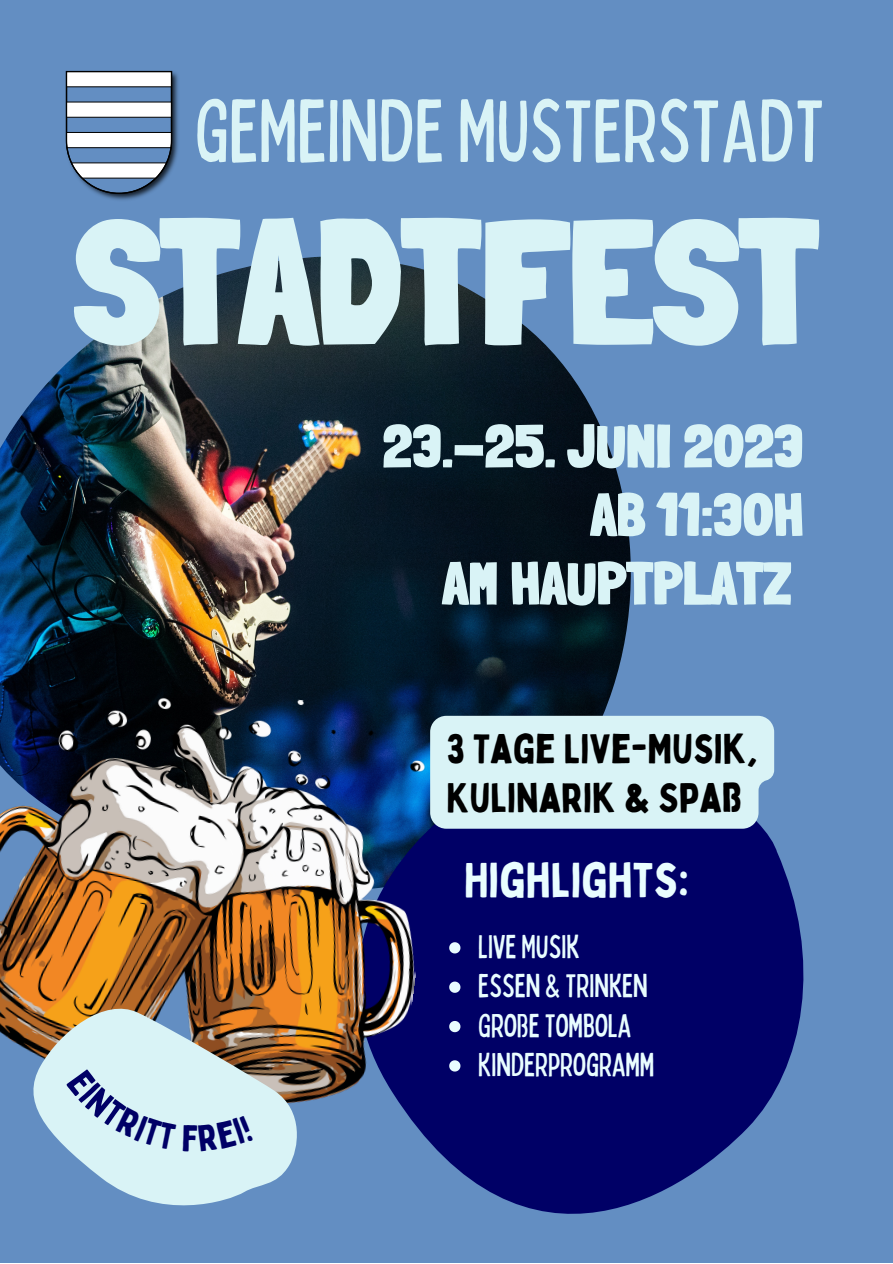
<style>
.page{position:relative;width:893px;height:1264px;background:#fff}
.page>*{position:absolute;margin:0;border:0;box-sizing:border-box;transform-origin:0 0}
.t1{font:900 177.3px "Londrina Solid";color:#d9f3f6}
.t2{font:condensed 88.65px "Bobby Jones";color:#d9f3f6}
.t3{font:900 60px/68.6px "Londrina Solid";color:#d9f3f6;text-align:right}
.t4{font:48px "Bobby Jones";color:#e9fdff}
.t5{font:40.5px/48.3px "Bobby Jones";color:#000}
.t6{font:condensed 33px/39.3px "Bobby Jones";color:#e9fdff}
</style>
<div class="page">
<div style="left:0;top:0;width:892px;height:1262px;background:#638ec2"></div>
<img style="left:0;top:256px;width:631px;height:430px">
<svg style="left:413px;top:686px;width:391px;height:528px;fill:#006"></svg>
<img style="left:0;top:661px;width:448px;height:461px">
<svg style="left:0;top:943px;width:330px;height:263px"></svg>
<img style="left:100px;top:72px;width:78px;height:128px">
<svg style="left:65px;top:70px;width:108px;height:125px"></svg>
<div style="left:430px;top:715px;width:344px;height:113px;background:#d9f3f6"></div>
<svg style="left:449px;top:942px;width:11px;height:11px"></svg>
<svg style="left:449px;top:981px;width:11px;height:11px"></svg>
<svg style="left:449px;top:1020px;width:11px;height:12px"></svg>
<svg style="left:449px;top:1060px;width:11px;height:11px"></svg>
<div style="left:66px;top:1068px;width:110px;height:81px;background:#d9f3f6"></div>
<div style="left:183px;top:1114px;width:70px;height:37px;background:#d9f3f6"></div>
<h2 class="t2" style="left:195px;top:73px;width:631px">GEMEINDE MUSTERSTADT</h2>
<h1 class="t1" style="left:75px;top:176px;width:745px">STADTFEST</h1>
<h3 class="t3" style="left:382px;top:411px;width:422px">23.-25. JUNI 2023<br>AB 11:30H<br>AM HAUPTPLATZ</h3>
<p class="t5" style="left:446px;top:724px;width:313px">3 TAGE LIVE-MUSIK,<br>KULINARIK &amp; SPAß</p>
<h3 class="t4" style="left:464px;top:849px;width:226px">HIGHLIGHTS:</h3>
<p class="t6" style="left:478px;top:925px;width:178px">LIVE MUSIK<br>ESSEN &amp; TRINKEN<br>GROßETOMBOLA<br>KINDERPROGRAMM</p>
</div>
